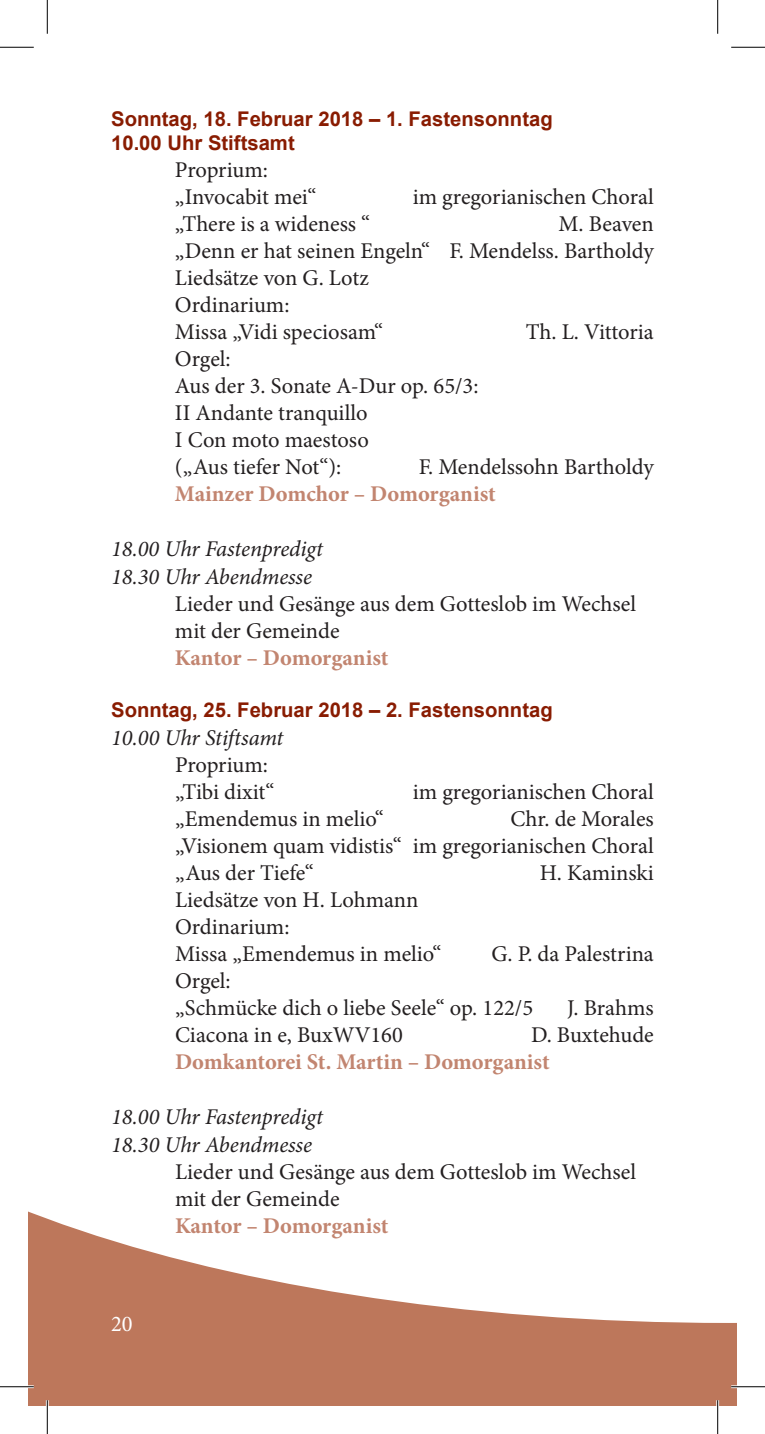
<style>
.page{position:relative;width:765px;height:1434px;background:#fff}
.page>*{position:absolute;margin:0;border:0;box-sizing:border-box;transform-origin:0 0}
.t1{font:22.5px/27px "Minion Pro";color:#231f20}
.t2{font:italic 22.5px/28.1px "Minion Pro";letter-spacing:-.005em;color:#231f20}
.t3{font:700 22.5px "Minion Pro";letter-spacing:-.005em;color:#c28570}
.t4{font:22.5px "Minion Pro";color:#fff}
.t5{font:700 20.25px/24.3px "Arial";color:#891c02}
</style>
<div class="page">
<div style="left:28px;top:1163px;width:708px;height:243px;background:#bd775b"></div>
<svg style="left:28px;top:1163px;width:708px;height:160px;fill:#fff"></svg>
<hr style="left:0;top:1385px;width:34px;height:3px;background:#fff">
<hr style="left:730px;top:1385px;width:34px;height:3px;background:#fff">
<hr style="left:46px;top:1400px;width:3px;height:34px;background:#fff">
<hr style="left:716px;top:1400px;width:2px;height:34px;background:#fff">
<hr style="left:0;top:47px;width:34px;height:1px;background:#000">
<hr style="left:730px;top:47px;width:34px;height:1px;background:#000">
<hr style="left:0;top:1386px;width:34px;height:1px;background:#000">
<hr style="left:730px;top:1386px;width:34px;height:1px;background:#000">
<hr style="left:47px;top:0;width:1px;height:34px;background:#000">
<hr style="left:47px;top:1400px;width:1px;height:34px;background:#000">
<hr style="left:717px;top:0;width:1px;height:34px;background:#000">
<hr style="left:717px;top:1400px;width:1px;height:34px;background:#000">
<p class="t5" style="left:111px;top:107px;width:443px">Sonntag, 18. Februar 2018 – 1. Fastensonntag<br>10.00 Uhr Stiftsamt</p>
<p class="t1" style="left:175px;top:156px;width:143px">Proprium: „Invocabit mei“</p>
<p class="t1" style="left:412px;top:183px;width:242px">im gregorianischen Choral</p>
<p class="t1" style="left:175px;top:210px;width:197px">„There is a wideness “</p>
<p class="t1" style="left:175px;top:210px;width:480px;text-indent:383px">M. Beaven „Denn er hat seinen Engeln“ F. Mendelss. Bartholdy<br>Liedsätze von G. Lotz<br>Ordinarium:<br>Missa „Vidi speciosam“</p>
<p class="t1" style="left:525px;top:318px;width:130px">Th. L. Vittoria</p>
<p class="t1" style="left:175px;top:345px;width:305px">Orgel:<br>Aus der 3. Sonate A-Dur op. 65/3:<br>II Andante tranquillo<br>I Con moto maestoso<br>(„Aus tiefer Not“):</p>
<p class="t1" style="left:418px;top:453px;width:236px">F. Mendelssohn Bartholdy</p>
<p class="t3" style="left:175px;top:478px;width:322px">Mainzer Domchor – Domorganist</p>
<p class="t2" style="left:111px;top:535px;width:213px">18.00 Uhr Fastenpredigt<br>18.30 Uhr Abendmesse</p>
<p class="t1" style="left:175px;top:591px;width:462px">Lieder und Gesänge aus dem Gotteslob im Wechsel mit der Gemeinde</p>
<p class="t3" style="left:175px;top:642px;width:215px">Kantor – Domorganist</p>
<p class="t5" style="left:111px;top:698px;width:443px">Sonntag, 25. Februar 2018 – 2. Fastensonntag</p>
<p class="t2" style="left:111px;top:723px;width:174px">10.00 Uhr Stiftsamt</p>
<p class="t1" style="left:175px;top:751px;width:101px">Proprium: „Tibi dixit“</p>
<p class="t1" style="left:412px;top:778px;width:242px">im gregorianischen Choral</p>
<p class="t1" style="left:175px;top:805px;width:210px">„Emendemus in melio“</p>
<p class="t1" style="left:175px;top:805px;width:480px;text-align:justify;text-indent:335px">Chr. de Morales „Visionem quam vidistis“ im gregorianischen Choral „Aus der Tiefe“</p>
<p class="t1" style="left:539px;top:859px;width:116px">H. Kaminski</p>
<p class="t1" style="left:175px;top:886px;width:268px">Liedsätze von H. Lohmann<br>Ordinarium:<br>Missa „Emendemus in melio“</p>
<p class="t1" style="left:491px;top:940px;width:164px">G. P. da Palestrina</p>
<p class="t1" style="left:175px;top:967px;width:359px">Orgel:<br>„Schmücke dich o liebe Seele“ op. 122/5</p>
<p class="t1" style="left:567px;top:994px;width:88px">J. Brahms</p>
<p class="t1" style="left:175px;top:1021px;width:229px">Ciacona in e, BuxWV160</p>
<p class="t1" style="left:530px;top:1021px;width:124px">D. Buxtehude</p>
<p class="t3" style="left:175px;top:1046px;width:376px">Domkantorei St. Martin – Domorganist</p>
<p class="t2" style="left:111px;top:1103px;width:213px">18.00 Uhr Fastenpredigt<br>18.30 Uhr Abendmesse</p>
<p class="t1" style="left:175px;top:1158px;width:462px">Lieder und Gesänge aus dem Gotteslob im Wechsel mit der Gemeinde</p>
<p class="t3" style="left:175px;top:1210px;width:215px">Kantor – Domorganist</p>
<p class="t4" style="left:111px;top:1309px;width:23px">20</p>
</div>
